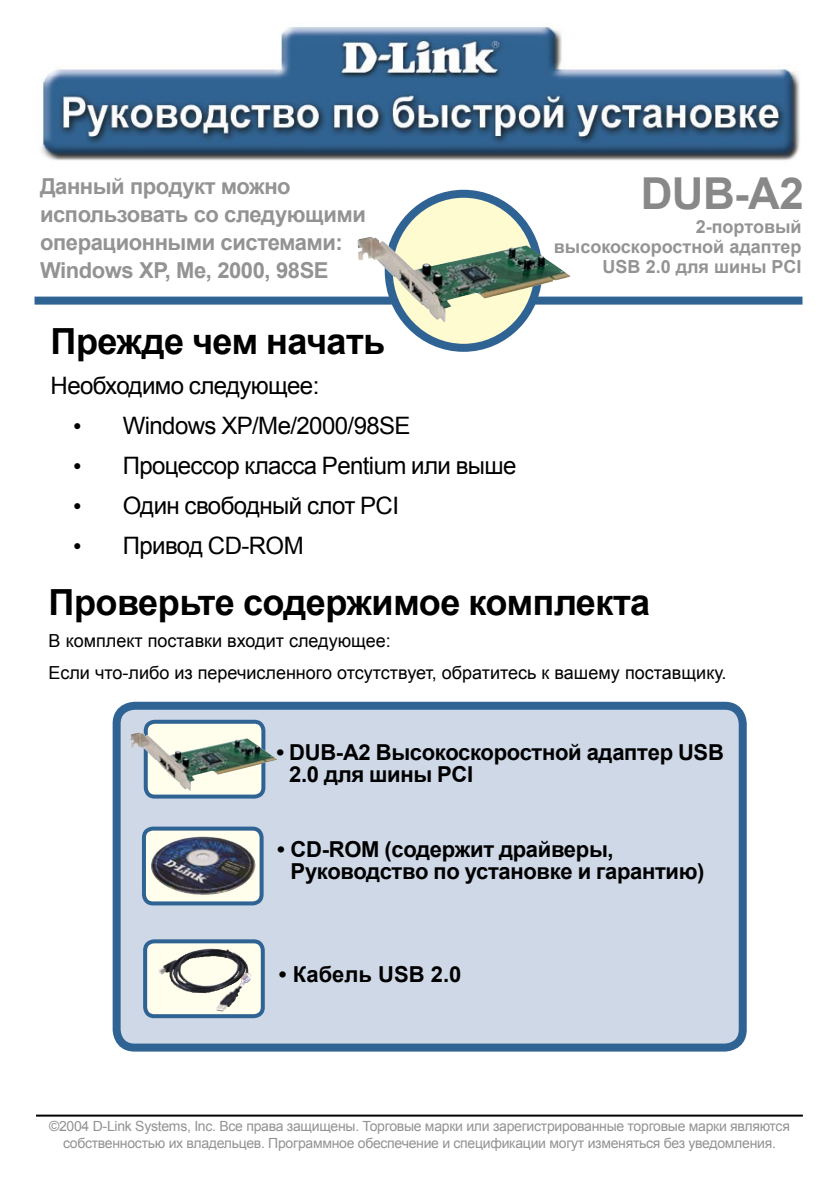
<style>
.page{position:relative;width:840px;height:1191px;background:#fff}
.page>*{position:absolute;margin:0;border:0;box-sizing:border-box;transform-origin:0 0}
.t1{font:700 44px "Arial";color:#888}
.t2{font:700 36px "Arial";letter-spacing:-.015em;color:#000}
.t3{font:24px "Arial";letter-spacing:-.025em;color:#000}
.t4{font:700 22px/22px "Arial";letter-spacing:-.015em;color:#000}
.t5{font:700 22px/28px "Arial";letter-spacing:-.02em;color:#939393}
.t6{font:18px "Arial";color:#000}
.t7{font:700 18px/20px "Arial";color:#939393;text-align:right}
.t8{font:14px/16.8px "Arial";letter-spacing:-.02em;color:#939393;text-align:center}
.s1{font-family:"Times New Roman"}
</style>
<div class="page">
<hr style="left:36px;top:1114px;width:766px;height:2px;background:#000">
<svg style="left:112px;top:701px;width:635px;height:346px;background:#c2cfe1"></svg>
<svg style="left:140px;top:824px;width:125px;height:79px;background:#919ba5"></svg>
<svg style="left:142px;top:717px;width:125px;height:79px;background:#aebab5"></svg>
<img style="left:162px;top:879px;width:87px;height:15px">
<img style="left:145px;top:735px;width:63px;height:20px">
<img style="left:41px;top:26px;width:759px;height:135px">
<div style="left:34px;top:296px;width:768px;height:8px;background:#2e6393"></div>
<svg style="left:388px;top:194px;width:150px;height:154px;background:#b8c1a8"></svg>
<div style="left:384px;top:190px;width:158px;height:162px;border:8px solid #2e6393;border-radius:50%"></div>
<img style="left:379px;top:241px;width:91px;height:29px">
<svg style="left:141px;top:937px;width:125px;height:79px;background:#b8c8d0"></svg>
<img style="left:158px;top:949px;width:93px;height:62px">
<p class="t5" style="left:40px;top:173px;width:327px">Данный продукт можно использовать со следующими операционными системами:</p>
<p class="t5" style="left:40px;top:257px;width:290px">Windows XP, Me, 2000, 98SE</p>
<p class="t2" style="left:51px;top:317px;width:336px">Прежде чем начать</p>
<p class="t3" style="left:51px;top:370px;width:270px">Необходимо следующее:</p>
<p class="t3" style="left:73px;top:410px;width:339px"><span class="s1">•</span> Windows XP/Me/2000/98SE</p>
<p class="t3" style="left:73px;top:450px;width:444px"><span class="s1">•</span> Процессор класса Pentium или выше</p>
<p class="t3" style="left:73px;top:490px;width:327px"><span class="s1">•</span> Один свободный слот PCI</p>
<p class="t3" style="left:73px;top:530px;width:232px"><span class="s1">•</span> Привод CD-ROM</p>
<p class="t1" style="left:640px;top:164px;width:165px">DUB-A2</p>
<p class="t7" style="left:553px;top:217px;width:249px">2-портовый высокоскоростной адаптер<br>USB 2.0 для шины PCI</p>
<p class="t2" style="left:49px;top:578px;width:602px">Проверьте содержимое комплекта</p>
<p class="t6" style="left:49px;top:628px;width:343px">В комплект поставки входит следующее:</p>
<p class="t6" style="left:49px;top:660px;width:679px">Если что-либо из перечисленного отсутствует, обратитесь к вашему поставщику.</p>
<p class="t4" style="left:289px;top:742px;width:436px;text-indent:-13px">• DUB-A2 Высокоскоростной адаптер USB<br>2.0 для шины PCI</p>
<p class="t4" style="left:290px;top:839px;width:415px;text-indent:-14px">• CD-ROM (содержит драйверы,<br>Руководство по установке и гарантию)</p>
<p class="t4" style="left:279px;top:963px;width:184px">• Кабель USB 2.0</p>
<p class="t8" style="left:49px;top:1117px;width:742px">©2004 D-Link Systems, Inc. Все права защищены. Торговые марки или зарегистрированные торговые марки являются собственностью их владельцев. Программное обеспечение и спецификации могут изменяться без уведомления.</p>
</div>
